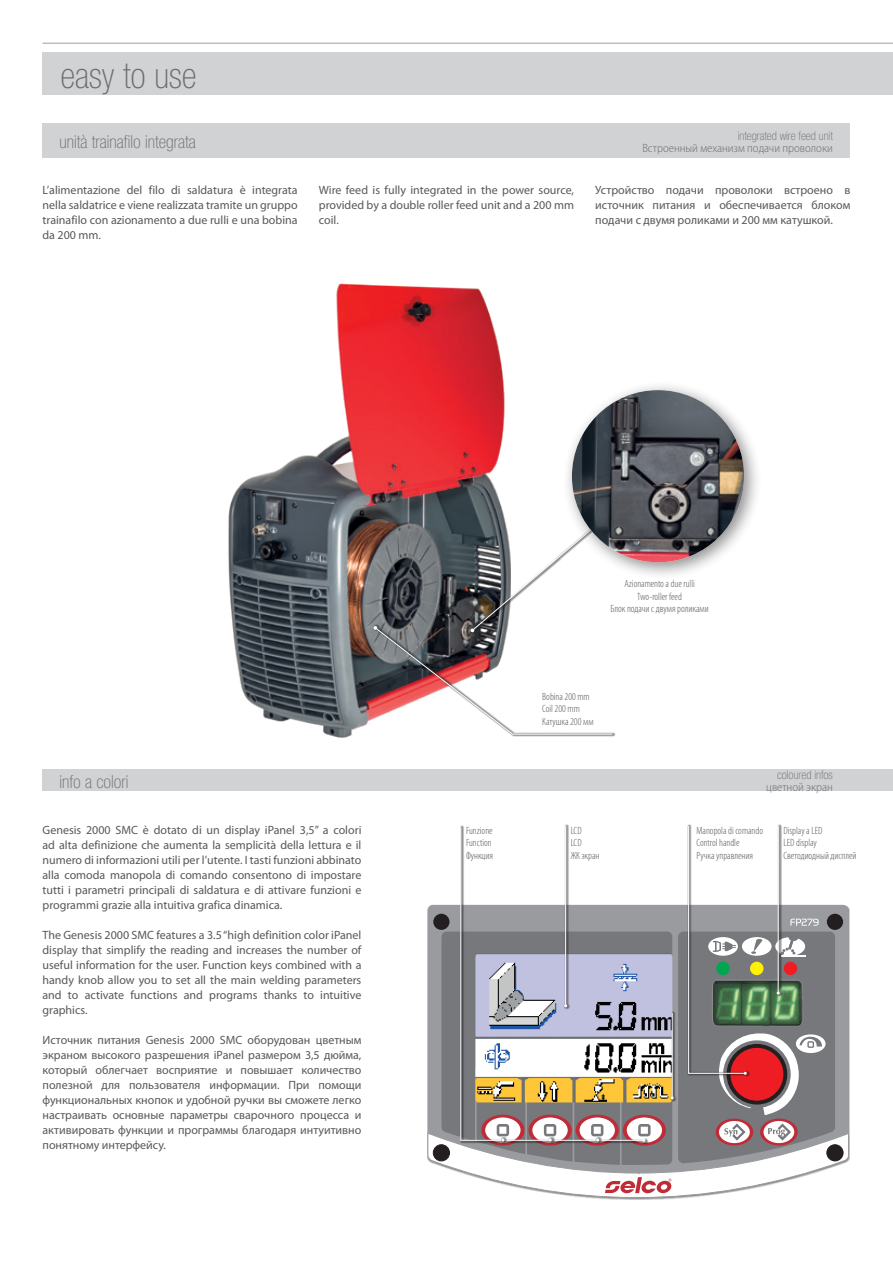
<style>
.page{position:relative;width:893px;height:1263px;background:#fff}
.page>*{position:absolute;margin:0;border:0;box-sizing:border-box;transform-origin:0 0}
.t1{font:100 condensed 36px "Helvetica Neue";color:#6c6d70}
.t2{font:100 condensed 18px "Helvetica Neue";color:#6c6d70}
.t3{font:12px/15px "Myriad Pro";color:#57585a;text-align:justify}
.t4{font:300 semi-condensed 12px "Myriad Pro";color:#6c6d70}
.t5{font:100 condensed 12px "Helvetica Neue";color:#6c6d70}
.t6{font:300 condensed 10.5px "Myriad Pro";color:#57585a}
</style>
<div class="page">
<img style="left:228px;top:283px;width:277px;height:455px">
<div style="left:43px;top:53px;width:850px;height:42px;background:#d1d2d4"></div>
<hr style="left:43px;top:43px;width:850px;height:1px;background:#bcbdc0">
<div style="left:43px;top:769px;width:850px;height:22px;background:#d1d2d4"></div>
<div style="left:43px;top:124px;width:807px;height:34px;background:#d1d2d4"></div>
<svg style="left:373px;top:479px;width:243px;height:256px"></svg>
<div style="left:562px;top:381px;width:200px;height:199px;background:#231f20;opacity:.5"></div>
<img style="left:572px;top:390px;width:172px;height:172px;border-radius:86px">
<div style="left:564px;top:824px;width:6px;height:185px;background:#231f20;opacity:.5"></div>
<div style="left:776px;top:824px;width:7px;height:172px;background:#231f20;opacity:.5"></div>
<svg style="left:428px;top:825px;width:421px;height:375px"></svg>
<p class="t1" style="left:61px;top:55px;width:137px">easy to use</p>
<p class="t2" style="left:60px;top:132px;width:138px">unità trainafilo integrata</p>
<p class="t5" style="left:738px;top:129px;width:97px">integrated wire feed unit</p>
<p class="t4" style="left:642px;top:141px;width:192px">Встроенный механизм подачи проволоки</p>
<p class="t3" style="left:43px;top:182px;width:257px">L’alimentazione del filo di saldatura è integrata nella saldatrice e viene realizzata tramite un gruppo trainafilo con azionamento a due rulli e una bobina da 200 mm.</p>
<p class="t3" style="left:595px;top:182px;width:257px">Устройство подачи проволоки встроено в источник питания и обеспечивается блоком подачи с двумя роликами и 200 мм катушкой.</p>
<p class="t3" style="left:319px;top:182px;width:257px">Wire feed is fully integrated in the power source, provided by a double roller feed unit and a 200 mm coil.</p>
<p class="t2" style="left:60px;top:771px;width:70px">info a colori</p>
<p class="t3" style="left:43px;top:822px;width:320px">Genesis 2000 SMC è dotato di un display iPanel 3,5” a colori ad alta definizione che aumenta la semplicità della lettura e il numero di informazioni utili per l’utente. I tasti funzioni abbinato alla comoda manopola di comando consentono di impostare tutti i parametri principali di saldatura e di attivare funzioni e programmi grazie alla intuitiva grafica dinamica.</p>
<p class="t3" style="left:43px;top:927px;width:320px">The Genesis 2000 SMC features a 3.5 “high definition color iPanel display that simplify the reading and increases the number of useful information for the user. Function keys combined with a handy knob allow you to set all the main welding parameters and to activate functions and programs thanks to intuitive graphics.</p>
<p class="t3" style="left:43px;top:1032px;width:320px">Источник питания Genesis 2000 SMC оборудован цветным экраном высокого разрешения iPanel размером 3,5 дюйма, который облегчает восприятие и повышает количество полезной для пользователя информации. При помощи функциональных кнопок и удобной ручки вы сможете легко настраивать основные параметры сварочного процесса и активировать функции и программы благодаря интуитивно понятному интерфейсу.</p>
<p class="t6" style="left:466px;top:824px;width:28px">Funzione</p>
<p class="t6" style="left:466px;top:837px;width:27px">Function</p>
<p class="t6" style="left:466px;top:849px;width:29px">Функция</p>
<p class="t6" style="left:624px;top:577px;width:72px">Azionamento a due rulli</p>
<p class="t6" style="left:637px;top:590px;width:46px">Two-roller feed</p>
<p class="t6" style="left:610px;top:602px;width:100px">Блок подачи с двумя роликами</p>
<p class="t6" style="left:542px;top:690px;width:49px">Bobina 200 mm</p>
<p class="t6" style="left:542px;top:703px;width:39px">Coil 200 mm</p>
<p class="t6" style="left:542px;top:715px;width:53px">Катушка 200 мм</p>
<p class="t6" style="left:571px;top:824px;width:12px">LCD</p>
<p class="t6" style="left:571px;top:837px;width:12px">LCD</p>
<p class="t6" style="left:571px;top:849px;width:30px">ЖК экран</p>
<p class="t5" style="left:777px;top:768px;width:57px">coloured infos</p>
<p class="t4" style="left:766px;top:780px;width:68px">цветной экран</p>
<p class="t6" style="left:697px;top:824px;width:68px">Manopola di comando</p>
<p class="t6" style="left:697px;top:837px;width:44px">Control handle</p>
<p class="t6" style="left:697px;top:849px;width:58px">Ручка управления</p>
<p class="t6" style="left:783px;top:824px;width:41px">Display a LED</p>
<p class="t6" style="left:783px;top:837px;width:35px">LED display</p>
<p class="t6" style="left:783px;top:849px;width:75px">Светодиодный дисплей</p>
</div>
